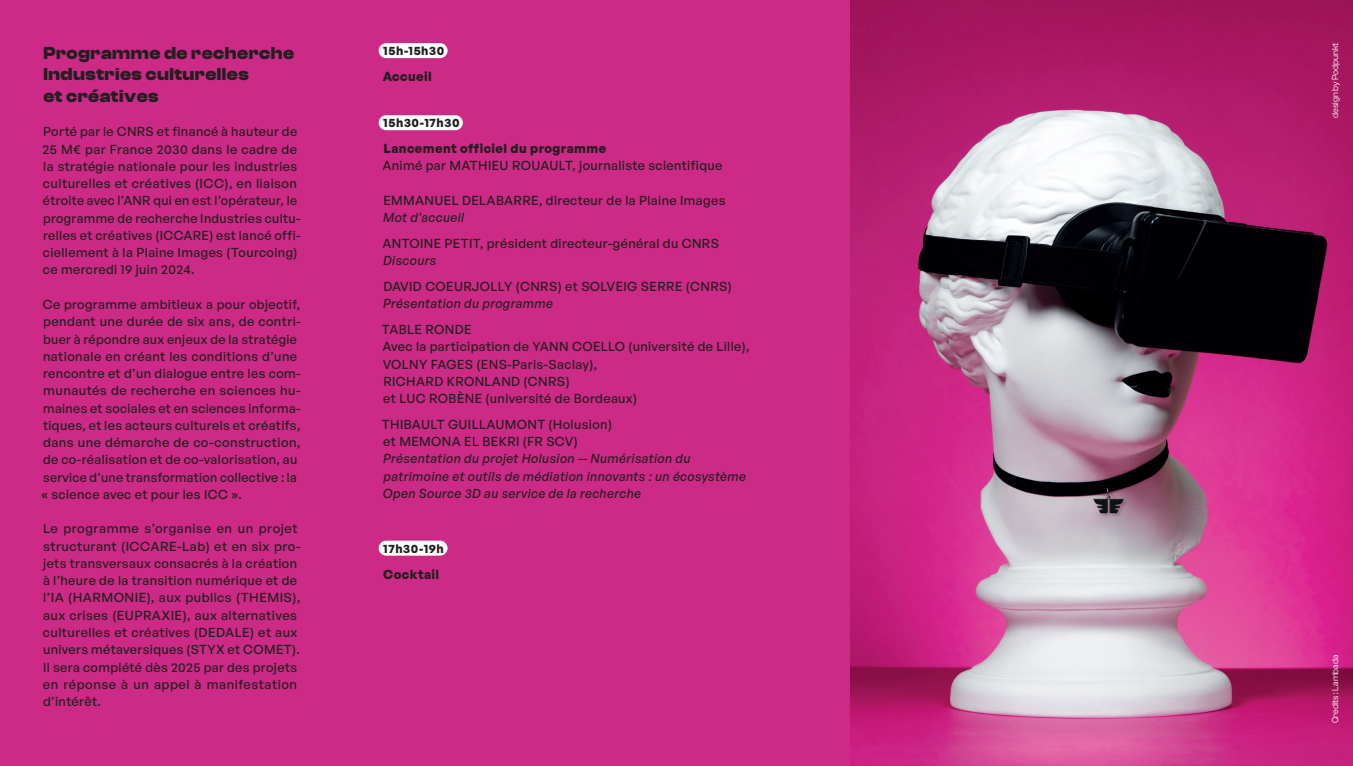
<style>
.page{position:relative;width:1353px;height:766px;background:#fff}
.page>*{position:absolute;margin:0;border:0;box-sizing:border-box;transform-origin:0 0}
.t1{font:700 18px/21.6px "Clash Display";letter-spacing:.03em;color:#231f20}
.body{font:500 12.75px/17.2px "General Sans";letter-spacing:.03em;color:#231f20}
.what{font:500 12.75px/17.2px "General Sans";letter-spacing:.03em;color:#231f20}
.what-2{font:italic 500 12.75px/17.2px "General Sans";letter-spacing:.03em;color:#231f20}
.body-2{font:700 12.75px "General Sans";letter-spacing:.03em;color:#231f20}
.when{font:700 12px "General Sans";letter-spacing:.05em;color:#231f20}
.t2{font:9px "Clash Grotesk";color:#fff}
.s1{font-style:italic}
.s2{font-style:normal}
</style>
<div class="page">
<div style="left:0;top:0;width:1352px;height:765px;background:#cc2a86"></div>
<div style="left:378px;top:43px;width:69px;height:15px;background:#fff;border-radius:8px"></div>
<div style="left:378px;top:115px;width:85px;height:15px;background:#fff;border-radius:8px"></div>
<div style="left:378px;top:540px;width:69px;height:15px;background:#fff;border-radius:7px"></div>
<img style="left:850px;top:0;width:502px;height:765px">
<p class="t1" style="left:44px;top:42px;width:252px">Programme de recherche</p>
<p class="t1" style="left:43px;top:64px;width:207px">Industries culturelles et créatives</p>
<p class="body" style="left:43px;top:123px;width:260px">Porté par le CNRS et financé à hauteur de 25 M€ par France 2030 dans le cadre de la stratégie nationale pour les industries culturelles et créatives (ICC), en liaison étroite avec l’ANR qui en est l’opérateur, le programme de recherche Industries cultu&shy;relles et créatives (ICCARE) est lancé offi&shy;ciellement à la Plaine Images (Tourcoing) ce mercredi 19 juin 2024.</p>
<p class="body" style="left:42px;top:295px;width:261px">Ce programme ambitieux a pour objectif, pendant une durée de six ans, de contri&shy;buer à répondre aux enjeux de la stratégie nationale en créant les conditions d’une rencontre et d’un dialogue entre les com&shy;munautés de recherche en sciences hu&shy;maines et sociales et en sciences informa&shy;tiques, et les acteurs culturels et créatifs, dans une démarche de co-construction, de co-réalisation et de co-valorisation, au service d’une transformation collective : la « science avec et pour les ICC ».</p>
<p class="body" style="left:43px;top:519px;width:259px">Le programme s’organise en un projet structurant (ICCARE-Lab) et en six pro&shy;jets transversaux consacrés à la création à l’heure de la transition numérique et de l’IA (HARMONIE), aux publics (THEMIS), aux crises (EUPRAXIE), aux alternatives culturelles et créatives (DEDALE) et aux univers métaversiques (STYX et COMET).<br>Il sera complété dès 2025 par des projets en réponse à un appel à manifestation d’intérêt.</p>
<p class="when" style="left:383px;top:43px;width:62px">15h-15h30</p>
<p class="body-2" style="left:382px;top:68px;width:50px">Accueil</p>
<p class="when" style="left:383px;top:115px;width:78px">15h30-17h30</p>
<p class="body-2" style="left:383px;top:140px;width:224px">Lancement officiel du programme</p>
<p class="body" style="left:382px;top:157px;width:341px">Animé par MATHIEU ROUAULT, journaliste scientifique</p>
<p class="what" style="left:383px;top:191px;width:344px">EMMANUEL DELABARRE, directeur de la Plaine Images<br><span class="s1">Mot d’accueil</span></p>
<p class="what" style="left:382px;top:234px;width:338px">ANTOINE PETIT, président directeur-général du CNRS<br><span class="s1">Discours</span></p>
<p class="what" style="left:383px;top:277px;width:350px">DAVID COEURJOLLY (CNRS) et SOLVEIG SERRE (CNRS)<br><span class="s1">Présentation du programme</span></p>
<p class="what" style="left:382px;top:320px;width:369px">TABLE RONDE<br>Avec la participation de YANN COELLO (université de Lille), VOLNY FAGES (ENS-Paris-Saclay),<br>RICHARD KRONLAND (CNRS)<br>et LUC ROBÈNE (université de Bordeaux)</p>
<p class="what-2" style="left:382px;top:415px;width:365px"><span class="s2">THIBAULT GUILLAUMONT (Holusion)<br>et MEMONA EL BEKRI (FR SCV)<br></span>Présentation du projet Holusion — Numérisation du patrimoine et outils de médiation innovants : un écosystème Open Source 3D au service de la recherche</p>
<p class="when" style="left:383px;top:540px;width:62px">17h30-19h</p>
<p class="body-2" style="left:383px;top:565px;width:57px">Cocktail</p>
<p class="t2" style="left:1329px;top:118px;width:77px;rotate:-90deg">design by Podpunkt</p>
<p class="t2" style="left:1329px;top:723px;width:70px;rotate:-90deg">Credits : Lambada</p>
</div>
